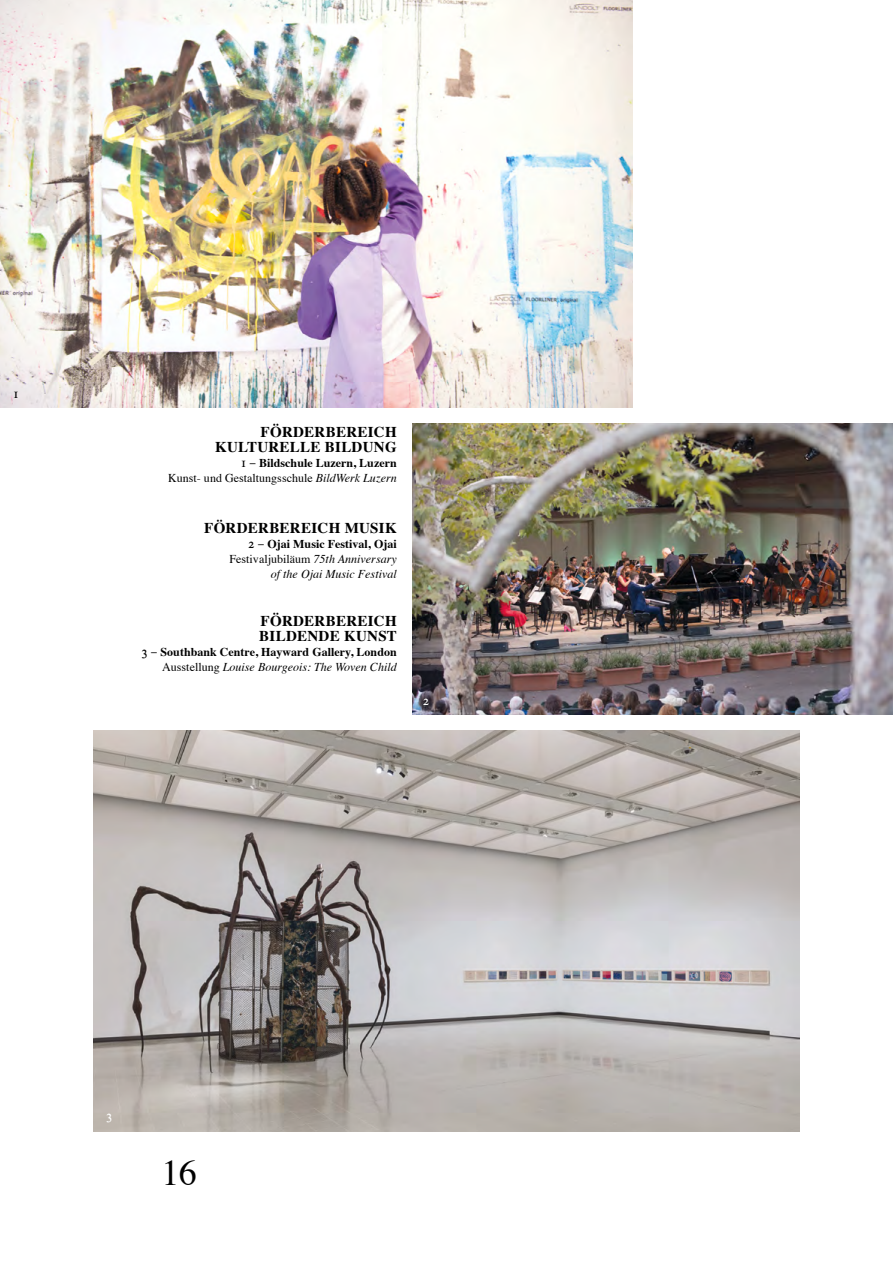
<style>
.page{position:relative;width:893px;height:1263px;background:#fff}
.page>*{position:absolute;margin:0;border:0;box-sizing:border-box;transform-origin:0 0}
.t1{font:36px "Times";color:#000}
.t2{font:700 15px/15px "Times";letter-spacing:.02em;color:#000;text-align:right}
.t3{font:700 12px/15px "Times";color:#000;text-align:right}
.t4{font:italic 12px/15px "Times";color:#000;text-align:right}
.t5{font:12px/15px "Times";color:#000;text-align:right}
.t6{font:12px "Times Expert BQ";color:#fff}
.t7{font:12px "Times Expert BQ";color:#000}
.s1{font-family:"Times Expert BQ"}
.s2{font-weight:700}
.s3{font-style:italic}
.s4{font-family:"Times Expert BQ";font-style:normal}
.s5{font-weight:700;font-style:normal}
.s6{font-style:normal}
.s7{font-family:"Times Expert BQ";font-weight:400}
.s8{font-weight:400}
.s9{font-weight:400;font-style:italic}
</style>
<div class="page">
<img style="left:0;top:0;width:632px;height:407px">
<img style="left:412px;top:424px;width:481px;height:290px">
<img style="left:94px;top:731px;width:705px;height:400px">
<p class="t7" style="left:14px;top:387px;width:6px">1</p>
<p class="t2" style="left:215px;top:426px;width:183px">FÖRDERBEREICH<br>KULTURELLE BILDUNG</p>
<p class="t5" style="left:168px;top:456px;width:230px"><span class="s1">1 –</span> <span class="s2">Bildschule Luzern, Luzern<br></span>Kunst- und Gestaltungsschule <span class="s3">BildWerk Luzern</span></p>
<p class="t2" style="left:204px;top:522px;width:194px">FÖRDERBEREICH MUSIK</p>
<p class="t4" style="left:230px;top:537px;width:169px"><span class="s4">2 –</span> <span class="s5">Ojai Music Festival, Ojai<br></span><span class="s6">Festivaljubiläum</span> 75th Anniversary of the Ojai Music Festival</p>
<p class="t2" style="left:259px;top:615px;width:139px;text-align:left">FÖRDERBEREICH<br>BILDENDE KUNST</p>
<p class="t3" style="left:142px;top:645px;width:256px"><span class="s7">3 –</span> Southbank Centre, Hayward Gallery, London<br><span class="s8">Ausstellung</span> <span class="s9">Louise Bourgeois: The Woven Child</span></p>
<p class="t6" style="left:423px;top:694px;width:7px">2</p>
<p class="t6" style="left:107px;top:1108px;width:7px">3</p>
<h1 class="t1" style="left:162px;top:1157px;width:37px">16</h1>
</div>
